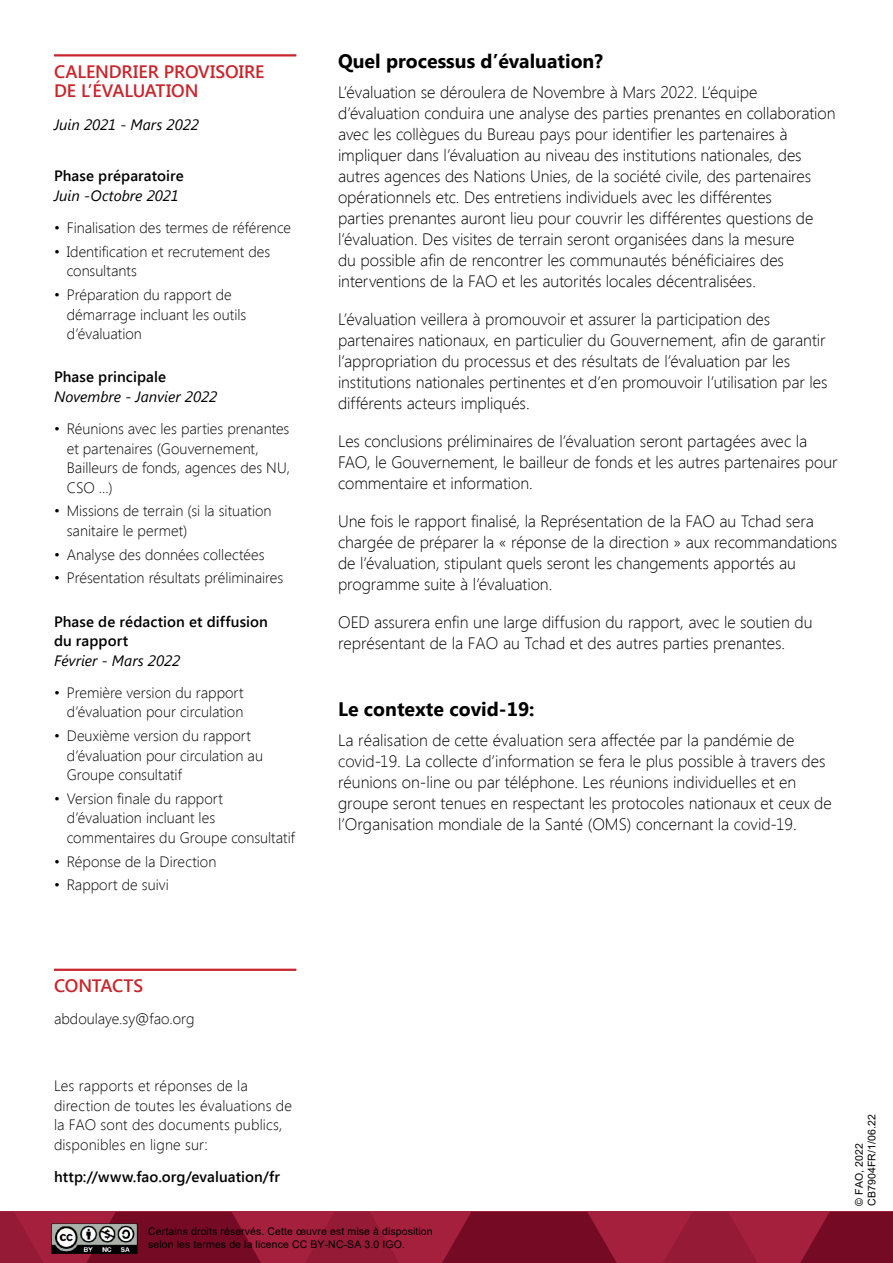
<style>
.page{position:relative;width:893px;height:1263px;background:#fff}
.page>*{position:absolute;margin:0;border:0;box-sizing:border-box;transform-origin:0 0}
.txt{font:700 19.5px "Segoe UI";color:#000}
.t1{font:600 18px/19.5px "Segoe UI";letter-spacing:-.005em;color:#c9252c}
.txt-2{font:300 16.5px/21px "Segoe UI";color:#000}
.t2{font:300 15px/19.5px "Segoe UI";color:#000}
.t3{font:600 15px/19.5px "Segoe UI";letter-spacing:.005em;color:#000}
.t4{font:italic 15px "Segoe UI";color:#000}
.t5{font:10.5px/12.6px "Arial";letter-spacing:.01em;color:#000}
</style>
<div class="page">
<div style="left:0;top:1212px;width:893px;height:51px;background:#a5203d"></div>
<svg style="left:86px;top:1212px;width:175px;height:51px;background:#7a0d28"></svg>
<svg style="left:442px;top:1212px;width:175px;height:51px"></svg>
<svg style="left:305px;top:1212px;width:94px;height:51px"></svg>
<svg style="left:0;top:1212px;width:43px;height:51px"></svg>
<svg style="left:800px;top:1212px;width:93px;height:51px"></svg>
<svg style="left:664px;top:1212px;width:93px;height:51px"></svg>
<hr style="left:54px;top:54px;width:242px;height:2px;background:#c9252c">
<hr style="left:54px;top:969px;width:242px;height:2px;background:#c9252c">
<img style="left:51px;top:1223px;width:86px;height:30px">
<p class="t1" style="left:54px;top:61px;width:212px">CALENDRIER PROVISOIRE<br>DE L’ÉVALUATION</p>
<p class="t4" style="left:54px;top:114px;width:146px">Juin 2021 - Mars 2022</p>
<p class="t3" style="left:54px;top:165px;width:131px">Phase préparatoire</p>
<p class="t4" style="left:54px;top:185px;width:126px">Juin -Octobre 2021</p>
<p class="t2" style="left:54px;top:217px;width:239px">• Finalisation des termes de référence</p>
<p class="t2" style="left:67px;top:241px;width:205px;text-indent:-13px">• Identification et recrutement des consultants</p>
<p class="t2" style="left:67px;top:284px;width:181px;text-indent:-13px">• Préparation du rapport de démarrage incluant les outils d’évaluation</p>
<p class="t3" style="left:54px;top:366px;width:114px">Phase principale</p>
<p class="t4" style="left:54px;top:386px;width:165px">Novembre - Janvier 2022</p>
<p class="t2" style="left:67px;top:418px;width:225px;text-indent:-13px">• Réunions avec les parties prenantes et partenaires (Gouvernement,<br>Bailleurs de fonds, agences des NU,<br>CSO …)</p>
<p class="t2" style="left:67px;top:501px;width:206px;text-indent:-13px">• Missions de terrain (si la situation sanitaire le permet)</p>
<p class="t2" style="left:54px;top:544px;width:212px">• Analyse des données collectées</p>
<p class="t2" style="left:54px;top:568px;width:231px">• Présentation résultats préliminaires</p>
<p class="t3" style="left:54px;top:611px;width:216px">Phase de rédaction et diffusion du rapport</p>
<p class="t4" style="left:54px;top:650px;width:128px">Février - Mars 2022</p>
<p class="t2" style="left:54px;top:682px;width:191px;text-align:right">• Première version du rapport d’évaluation pour circulation</p>
<p class="t2" style="left:67px;top:725px;width:198px;text-indent:-13px">• Deuxième version du rapport d’évaluation pour circulation au<br>Groupe consultatif</p>
<p class="t2" style="left:67px;top:788px;width:230px;text-indent:-13px">• Version finale du rapport d’évaluation incluant les commentaires du Groupe consultatif</p>
<p class="t2" style="left:54px;top:851px;width:164px">• Réponse de la Direction</p>
<p class="t2" style="left:54px;top:875px;width:116px">• Rapport de suivi</p>
<p class="txt" style="left:338px;top:47px;width:266px">Quel processus d’évaluation?</p>
<p class="txt-2" style="left:338px;top:81px;width:499px">L’évaluation se déroulera de Novembre à Mars 2022. L’équipe d’évaluation conduira une analyse des parties prenantes en collaboration avec les collègues du Bureau pays pour identifier les partenaires à impliquer dans l’évaluation au niveau des institutions nationales, des autres agences des Nations Unies, de la société civile, des partenaires opérationnels etc. Des entretiens individuels avec les différentes<br>parties prenantes auront lieu pour couvrir les différentes questions de l’évaluation. Des visites de terrain seront organisées dans la mesure<br>du possible afin de rencontrer les communautés bénéficiaires des interventions de la FAO et les autorités locales décentralisées.</p>
<p class="txt-2" style="left:338px;top:308px;width:491px">L’évaluation veillera à promouvoir et assurer la participation des partenaires nationaux, en particulier du Gouvernement, afin de garantir l’appropriation du processus et des résultats de l’évaluation par les institutions nationales pertinentes et d’en promouvoir l’utilisation par les différents acteurs impliqués.</p>
<p class="txt-2" style="left:338px;top:430px;width:501px">Les conclusions préliminaires de l’évaluation seront partagées avec la<br>FAO, le Gouvernement, le bailleur de fonds et les autres partenaires pour commentaire et information.</p>
<p class="txt-2" style="left:338px;top:510px;width:501px">Une fois le rapport finalisé, la Représentation de la FAO au Tchad sera chargée de préparer la « réponse de la direction » aux recommandations de l’évaluation, stipulant quels seront les changements apportés au programme suite à l’évaluation.</p>
<p class="txt-2" style="left:338px;top:611px;width:476px">OED assurera enfin une large diffusion du rapport, avec le soutien du représentant de la FAO au Tchad et des autres parties prenantes.</p>
<p class="txt" style="left:338px;top:695px;width:198px">Le contexte covid-19:</p>
<p class="txt-2" style="left:338px;top:729px;width:495px">La réalisation de cette évaluation sera affectée par la pandémie de covid-19. La collecte d’information se fera le plus possible à travers des réunions on-line ou par téléphone. Les réunions individuelles et en groupe seront tenues en respectant les protocoles nationaux et ceux de l’Organisation mondiale de la Santé (OMS) concernant la covid-19.</p>
<p class="t1" style="left:54px;top:975px;width:91px">CONTACTS</p>
<p class="t2" style="left:54px;top:1009px;width:142px">abdoulaye.sy@fao.org</p>
<p class="t2" style="left:54px;top:1075px;width:240px">Les rapports et réponses de la direction de toutes les évaluations de la FAO sont des documents publics, disponibles en ligne sur:</p>
<p class="t3" style="left:54px;top:1166px;width:228px">http://www.fao.org/evaluation/fr</p>
<p class="t5" style="left:148px;top:1225px;width:286px">Certains droits réservés. Cette œuvre est mise à disposition selon les termes de la licence CC BY-NC-SA 3.0 IGO.</p>
<p class="t5" style="left:853px;top:1206px;width:93px;rotate:-90deg">© FAO, 2022<br>CB7904FR/1/06.22</p>
</div>
